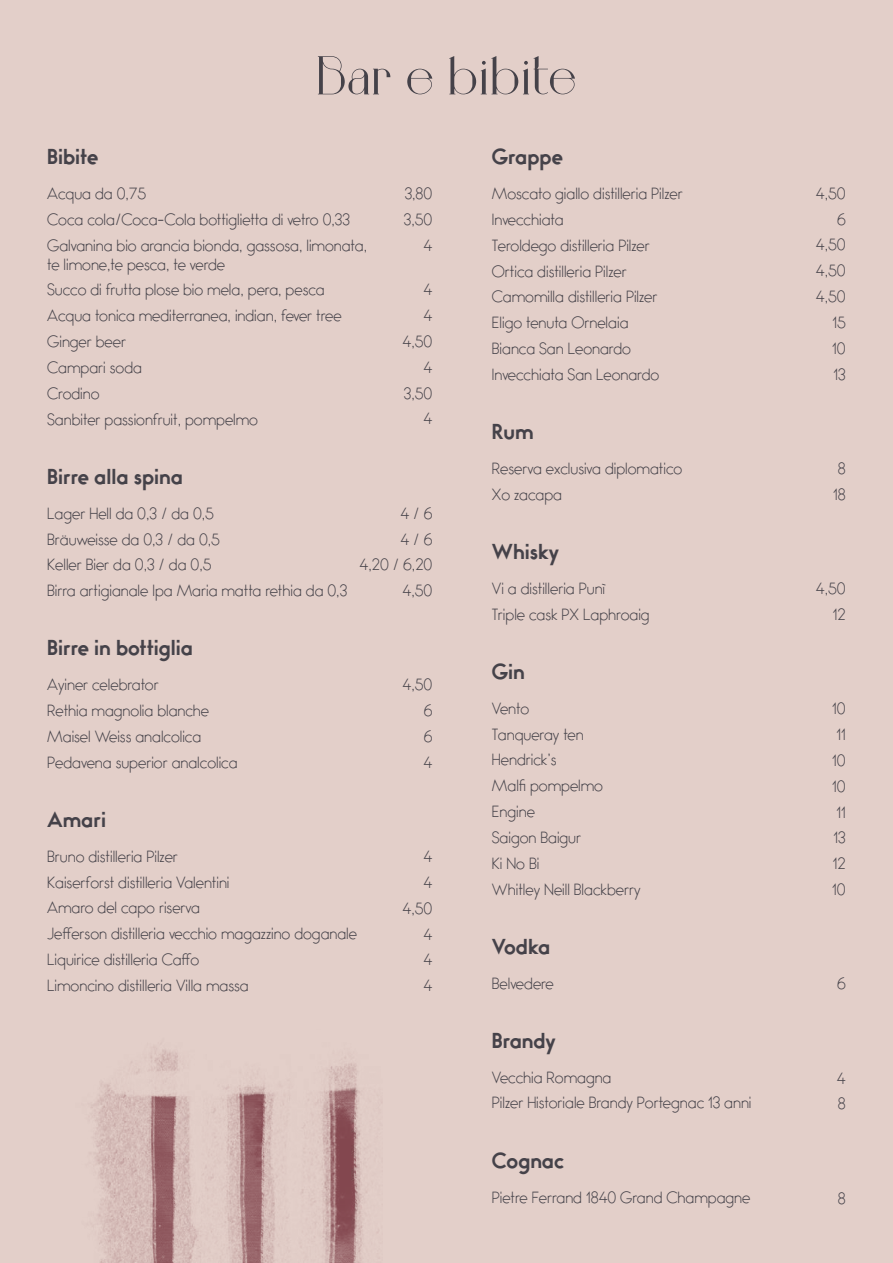
<style>
.page{position:relative;width:893px;height:1263px;background:#e3cfc9}
.page>*{position:absolute;margin:0;border:0;box-sizing:border-box;transform-origin:0 0}
.t1{font:700 52.5px "Bigilla";color:#454249}
.t2{font:700 18.9px "Bambino";color:#454249}
.t3{font:300 14.1px/25.8px "Bambino";color:#454249}
</style>
<div class="page">
<img style="left:90px;top:1047px;width:292px;height:216px">
<h1 class="t1" style="left:316px;top:44px;width:262px">Bar e bibite</h1>
<h2 class="t2" style="left:47px;top:147px;width:52px">Bibite</h2>
<p class="t3" style="left:47px;top:181px;width:321px">Acqua da 0,75<br>Coca cola/Coca-Cola bottiglietta di vetro 0,33<br>Galvanina bio arancia bionda, gassosa, limonata,</p>
<p class="t3" style="left:47px;top:252px;width:296px">te limone,te pesca, te verde<br>Succo di frutta plose bio mela, pera, pesca<br>Acqua tonica mediterranea, indian, fever tree<br>Ginger beer<br>Campari soda<br>Crodino<br>Sanbiter passionfruit, pompelmo</p>
<h2 class="t2" style="left:47px;top:466px;width:137px">Birre alla spina</h2>
<p class="t3" style="left:47px;top:501px;width:301px">Lager Hell da 0,3 / da 0,5<br>Bräuweisse da 0,3 / da 0,5<br>Keller Bier da 0,3 / da 0,5<br>Birra artigianale Ipa Maria matta rethia da 0,3</p>
<h2 class="t2" style="left:47px;top:638px;width:147px">Birre in bottiglia</h2>
<p class="t3" style="left:47px;top:672px;width:192px">Ayiner celebrator<br>Rethia magnolia blanche<br>Maisel Weiss analcolica<br>Pedavena superior analcolica</p>
<h2 class="t2" style="left:47px;top:809px;width:60px">Amari</h2>
<p class="t3" style="left:47px;top:844px;width:311px">Bruno distilleria Pilzer<br>Kaiserforst distilleria Valentini<br>Amaro del capo riserva<br>Jefferson distilleria vecchio magazzino doganale Liquirice distilleria Caffo<br>Limoncino distilleria Villa massa</p>
<p class="t3" style="left:404px;top:181px;width:30px;text-align:right">3,80<br>3,50<br>4</p>
<p class="t3" style="left:402px;top:277px;width:31px;text-align:right">4<br>4<br>4,50<br>4<br>3,50<br>4</p>
<p class="t3" style="left:360px;top:501px;width:74px;text-align:right">4 / 6<br>4 / 6<br>4,20 / 6,20<br>4,50</p>
<p class="t3" style="left:423px;top:673px;width:10px;text-align:justify;text-indent:-21px">4,50<br>6<br>6<br>4</p>
<p class="t3" style="left:402px;top:844px;width:31px;text-align:right">4<br>4<br>4,50<br>4<br>4<br>4</p>
<h2 class="t2" style="left:492px;top:147px;width:73px">Grappe</h2>
<p class="t3" style="left:492px;top:181px;width:192px">Moscato giallo distilleria Pilzer<br>Invecchiata<br>Teroldego distilleria Pilzer<br>Ortica distilleria Pilzer<br>Camomilla distilleria Pilzer<br>Eligo tenuta Ornelaia<br>Bianca San Leonardo<br>Invecchiata San Leonardo</p>
<h2 class="t2" style="left:492px;top:422px;width:43px">Rum</h2>
<p class="t3" style="left:492px;top:456px;width:192px">Reserva exclusiva diplomatico<br>Xo zacapa</p>
<h2 class="t2" style="left:492px;top:541px;width:69px">Whisky</h2>
<p class="t3" style="left:492px;top:576px;width:159px">Vi a distilleria Punì<br>Triple cask PX Laphroaig</p>
<h2 class="t2" style="left:492px;top:661px;width:34px">Gin</h2>
<p class="t3" style="left:492px;top:696px;width:150px">Vento<br>Tanqueray ten<br>Hendrick’s<br>Malfi pompelmo<br>Engine<br>Saigon Baigur<br>Ki No Bi<br>Whitley Neill Blackberry</p>
<h2 class="t2" style="left:492px;top:936px;width:60px">Vodka</h2>
<p class="t3" style="left:492px;top:971px;width:63px">Belvedere</p>
<h2 class="t2" style="left:492px;top:1030px;width:65px">Brandy</h2>
<p class="t3" style="left:492px;top:1065px;width:261px">Vecchia Romagna<br>Pilzer Historiale Brandy Portegnac 13 anni</p>
<h2 class="t2" style="left:492px;top:1150px;width:74px">Cognac</h2>
<p class="t3" style="left:492px;top:1185px;width:260px">Pietre Ferrand 1840 Grand Champagne</p>
<p class="t3" style="left:816px;top:181px;width:31px;text-align:right">4,50<br>6<br>4,50<br>4,50<br>4,50<br>15<br>10<br>13</p>
<p class="t3" style="left:833px;top:456px;width:14px;text-align:center">8<br>18</p>
<p class="t3" style="left:816px;top:576px;width:31px;text-align:right">4,50<br>12</p>
<p class="t3" style="left:832px;top:696px;width:15px;text-align:justify">10<br>11<br>10<br>10<br>11<br>13<br>12<br>10</p>
<p class="t3" style="left:837px;top:971px;width:10px">6</p>
<p class="t3" style="left:837px;top:1066px;width:10px">4<br>8</p>
<p class="t3" style="left:838px;top:1186px;width:9px">8</p>
</div>
